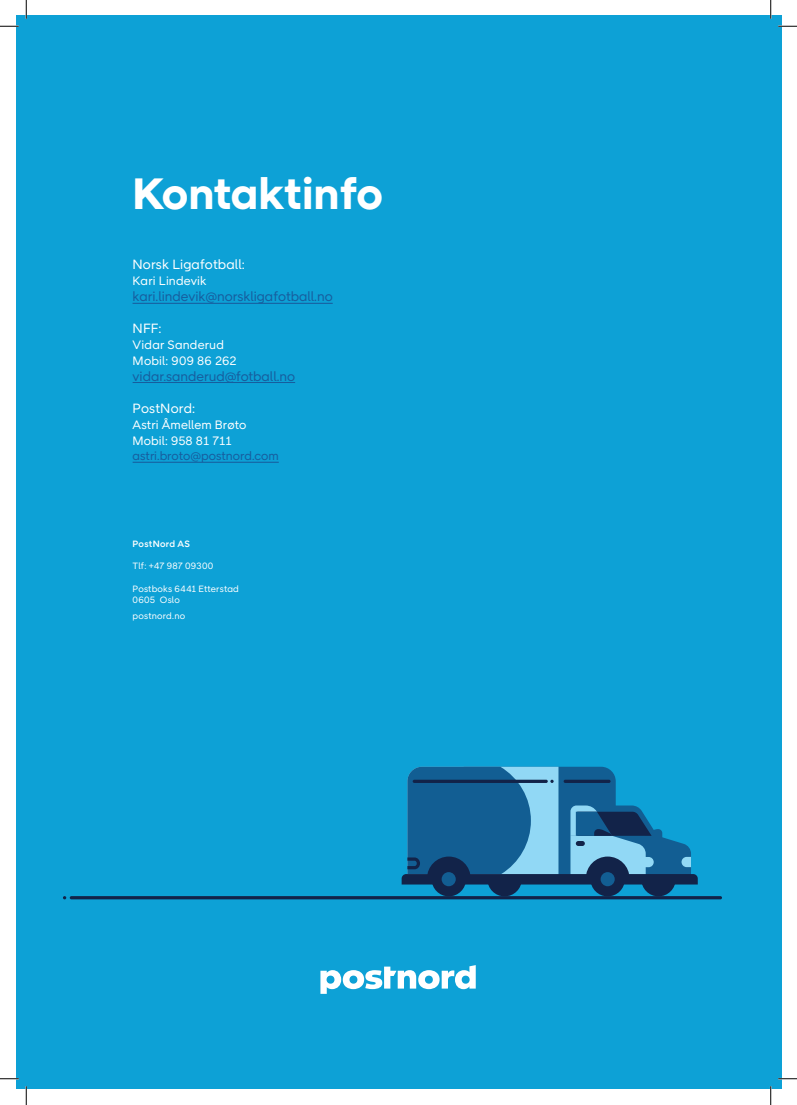
<style>
.page{position:relative;width:797px;height:1105px;background:#fff}
.page>*{position:absolute;margin:0;border:0;box-sizing:border-box;transform-origin:0 0}
.t1{font:700 45px "Post Nord Sans";color:#fff}
.t2{font:13.75px "Post Nord Sans";color:#175d9e}
.t3{font:13.75px "Post Nord Sans";letter-spacing:.01em;color:#fff}
.t4{font:12.5px/15.6px "Post Nord Sans";letter-spacing:.01em;color:#fff}
.t5{font:12.5px "Post Nord Sans";color:#175d9e}
.t6{font:9.38px/11.2px "Post Nord Sans";letter-spacing:.02em;color:#fff}
.t7{font:500 9.38px "Post Nord Sans";letter-spacing:.025em;color:#fff}
</style>
<div class="page">
<div style="left:16px;top:16px;width:765px;height:1073px;background:#0da1d6"></div>
<hr style="left:70px;top:896px;width:652px;height:3px;background:#122349;border-radius:2px">
<div style="left:641px;top:862px;width:34px;height:34px;background:#122349;border-radius:50%"></div>
<div style="left:487px;top:862px;width:35px;height:34px;background:#122349;border-radius:50%"></div>
<div style="left:431px;top:862px;width:35px;height:34px;background:#122349;border-radius:50%"></div>
<div style="left:441px;top:872px;width:15px;height:14px;background:#125e93;border-radius:50%"></div>
<div style="left:590px;top:862px;width:35px;height:34px;background:#122349;border-radius:50%"></div>
<div style="left:600px;top:872px;width:14px;height:14px;background:#125e93;border-radius:50%"></div>
<svg style="left:401px;top:767px;width:296px;height:117px"></svg>
<hr style="left:133px;top:382px;width:162px;height:1px;background:#175d9e">
<hr style="left:133px;top:462px;width:146px;height:1px;background:#175d9e">
<svg style="left:320px;top:965px;width:156px;height:29px"></svg>
<hr style="left:132px;top:303px;width:201px;height:1px;background:#175d9e">
<svg style="left:0;top:25px;width:19px;height:2px"></svg>
<svg style="left:778px;top:25px;width:19px;height:2px"></svg>
<svg style="left:0;top:1078px;width:19px;height:1px"></svg>
<svg style="left:778px;top:1078px;width:19px;height:1px"></svg>
<svg style="left:25px;top:0;width:2px;height:19px"></svg>
<svg style="left:25px;top:1086px;width:2px;height:19px"></svg>
<svg style="left:770px;top:0;width:1px;height:19px"></svg>
<svg style="left:770px;top:1086px;width:1px;height:19px"></svg>
<h1 class="t1" style="left:132px;top:167px;width:252px">Kontaktinfo</h1>
<p class="t3" style="left:132px;top:256px;width:114px">Norsk Ligafotball:</p>
<p class="t4" style="left:132px;top:273px;width:75px">Kari Lindevik</p>
<p class="t2" style="left:132px;top:288px;width:202px">kari.lindevik@norskligafotball.no</p>
<p class="t3" style="left:133px;top:321px;width:30px">NFF:</p>
<p class="t4" style="left:133px;top:337px;width:106px">Vidar Sanderud<br>Mobil: 909 86 262</p>
<p class="t2" style="left:133px;top:369px;width:164px">vidar.sanderud@fotball.no</p>
<p class="t3" style="left:133px;top:401px;width:64px">PostNord:</p>
<p class="t4" style="left:133px;top:417px;width:115px">Astri Åmellem Brøto<br>Mobil: 958 81 711</p>
<p class="t5" style="left:133px;top:449px;width:148px">astri.broto@postnord.com</p>
<p class="t7" style="left:133px;top:538px;width:59px">PostNord AS</p>
<p class="t6" style="left:133px;top:561px;width:82px">Tlf: +47 987 09300</p>
<p class="t6" style="left:133px;top:583px;width:108px">Postboks 6441 Etterstad<br>0605 Oslo</p>
<p class="t6" style="left:133px;top:610px;width:54px">postnord.no</p>
</div>
